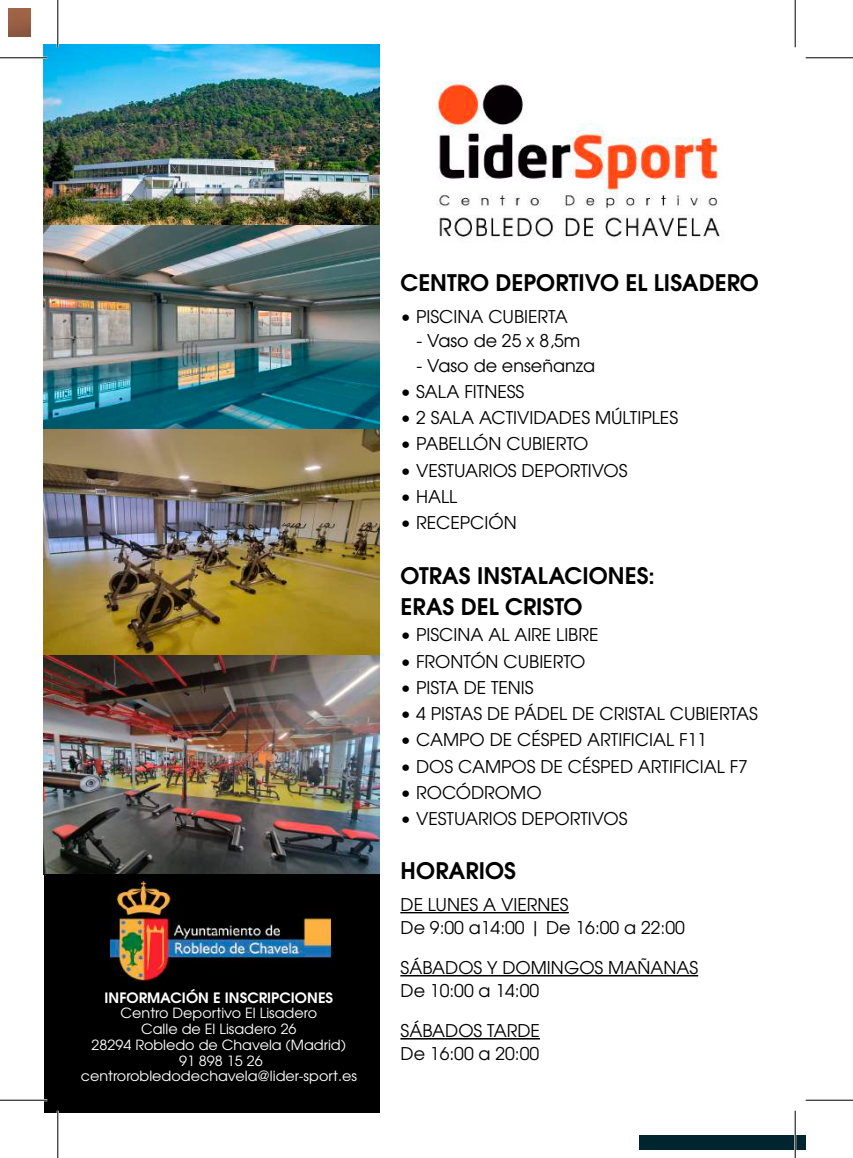
<style>
.page{position:relative;width:853px;height:1158px;background:#fff}
.page>*{position:absolute;margin:0;border:0;box-sizing:border-box;transform-origin:0 0}
.t1{font:700 22.75px/31.5px "Te X Gyre Adventor";color:#000}
.t2{font:17.5px/22.8px "Te X Gyre Adventor";color:#000}
.t3{font:700 14.17px "Te X Gyre Adventor";color:#fff}
.t4{font:14px/15.8px "Te X Gyre Adventor";color:#fff;text-align:center}
</style>
<div class="page">
<img style="left:8px;top:8px;width:22px;height:28px">
<img style="left:44px;top:45px;width:335px;height:829px">
<div style="left:44px;top:874px;width:335px;height:238px;background:#000"></div>
<div style="left:639px;top:1135px;width:166px;height:14px;background:#00252f"></div>
<svg style="left:400px;top:912px;width:168px;height:1px"></svg>
<svg style="left:400px;top:975px;width:297px;height:1px"></svg>
<svg style="left:400px;top:1038px;width:139px;height:1px"></svg>
<img style="left:436px;top:82px;width:284px;height:156px">
<img style="left:110px;top:878px;width:220px;height:103px">
<hr style="left:0;top:57px;width:47px;height:2px;background:#fff">
<hr style="left:0;top:1098px;width:47px;height:3px;background:#fff">
<hr style="left:57px;top:0;width:2px;height:47px;background:#fff">
<hr style="left:57px;top:1110px;width:2px;height:47px;background:#fff">
<hr style="left:793px;top:1110px;width:2px;height:47px;background:#fff">
<hr style="left:0;top:57px;width:47px;height:1px;background:#000">
<hr style="left:805px;top:57px;width:47px;height:1px;background:#000">
<hr style="left:0;top:1099px;width:47px;height:1px;background:#000">
<hr style="left:805px;top:1099px;width:47px;height:1px;background:#000">
<hr style="left:57px;top:0;width:1px;height:47px;background:#000">
<hr style="left:57px;top:1110px;width:1px;height:47px;background:#000">
<hr style="left:794px;top:0;width:1px;height:47px;background:#000">
<hr style="left:794px;top:1110px;width:1px;height:47px;background:#000">
<p class="t3" style="left:104px;top:988px;width:230px">INFORMACIÓN E INSCRIPCIONES</p>
<p class="t4" style="left:81px;top:1005px;width:277px">Centro Deportivo El Lisadero<br>Calle de El Lisadero 26<br>28294 Robledo de Chavela (Madrid)<br>91 898 15 26 centrorobledodechavela@lider-sport.es</p>
<h1 class="t1" style="left:400px;top:266px;width:360px">CENTRO DEPORTIVO EL LISADERO</h1>
<p class="t2" style="left:400px;top:304px;width:169px">• PISCINA CUBIERTA</p>
<p class="t2" style="left:416px;top:329px;width:165px">- Vaso de 25 x 8,5m</p>
<p class="t2" style="left:416px;top:353px;width:180px">- Vaso de enseñanza</p>
<p class="t2" style="left:400px;top:380px;width:125px">• SALA FITNESS</p>
<p class="t2" style="left:400px;top:406px;width:279px">• 2 SALA ACTIVIDADES MÚLTIPLES</p>
<p class="t2" style="left:400px;top:432px;width:189px">• PABELLÓN CUBIERTO</p>
<p class="t2" style="left:400px;top:458px;width:228px">• VESTUARIOS DEPORTIVOS</p>
<p class="t2" style="left:400px;top:485px;width:58px">• HALL</p>
<p class="t2" style="left:400px;top:511px;width:118px">• RECEPCIÓN</p>
<h1 class="t1" style="left:400px;top:559px;width:256px">OTRAS INSTALACIONES:<br>ERAS DEL CRISTO</h1>
<p class="t2" style="left:400px;top:623px;width:199px">• PISCINA AL AIRE LIBRE</p>
<p class="t2" style="left:400px;top:649px;width:186px">• FRONTÓN CUBIERTO</p>
<p class="t2" style="left:400px;top:675px;width:134px">• PISTA DE TENIS</p>
<p class="t2" style="left:400px;top:702px;width:359px">• 4 PISTAS DE PÁDEL DE CRISTAL CUBIERTAS</p>
<p class="t2" style="left:400px;top:728px;width:308px">• CAMPO DE CÉSPED ARTIFICIAL F11</p>
<p class="t2" style="left:400px;top:754px;width:349px">• DOS CAMPOS DE CÉSPED ARTIFICIAL F7</p>
<p class="t2" style="left:400px;top:780px;width:142px">• ROCÓDROMO</p>
<p class="t2" style="left:400px;top:807px;width:228px">• VESTUARIOS DEPORTIVOS</p>
<h1 class="t1" style="left:400px;top:854px;width:117px">HORARIOS</h1>
<p class="t2" style="left:400px;top:892px;width:285px">DE LUNES A VIERNES<br>De 9:00 a14:00 | De 16:00 a 22:00</p>
<p class="t2" style="left:400px;top:955px;width:299px">SÁBADOS Y DOMINGOS MAÑANAS<br>De 10:00 a 14:00</p>
<p class="t2" style="left:400px;top:1018px;width:141px">SÁBADOS TARDE<br>De 16:00 a 20:00</p>
</div>
